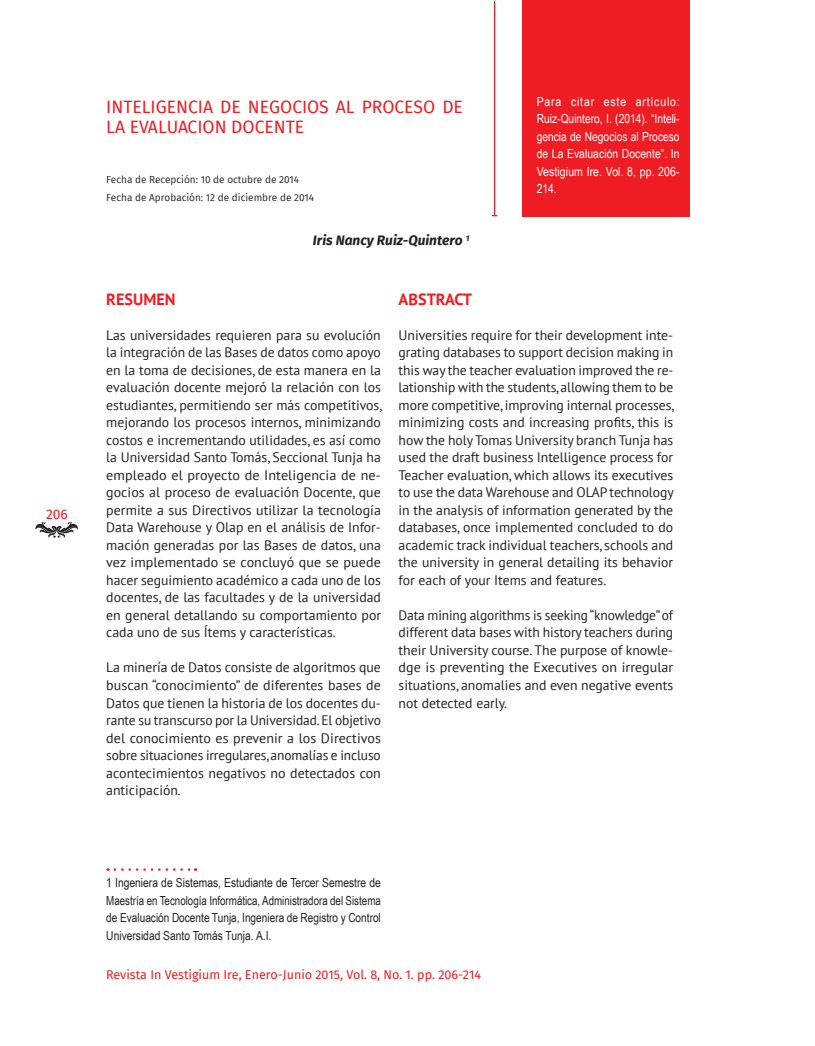
<style>
.page{position:relative;width:815px;height:1046px;background:#fff}
.page>*{position:absolute;margin:0;border:0;box-sizing:border-box;transform-origin:0 0}
.titulos_articulos{font:17.5px/20px "Fira Sans";color:#ee1d23}
.subtitulos{font:700 16.25px "PT Sans";color:#ee1d23}
.parrafos{font:13.75px/17.5px "PT Sans";color:#231f20;text-align:justify}
.nombres_autores{font:italic 700 13.75px "Fira Sans";color:#231f20}
.t1{font:13.75px "Fira Sans";color:#ee1d23}
.cita_al_pie_de_pagin{font:12.5px/17.5px "Arial Narrow";color:#231f20;text-align:justify}
.para_citar{font:12.5px/17.5px "Arial Narrow";letter-spacing:.005em;color:#fff;text-align:justify}
.cabezera_izquierda{font:12.5px "Fira Sans";color:#ee1d23}
.recpcion_articulos{font:10px "Fira Sans";color:#231f20}
</style>
<div class="page">
<svg style="left:35px;top:521px;width:43px;height:17px"></svg>
<div style="left:523px;top:0;width:167px;height:216px;background:#ee1d23"></div>
<hr style="left:494px;top:1px;width:1px;height:215px;background:#ee1d23">
<svg style="left:115px;top:868px;width:81px;height:2px"></svg>
<p class="t1" style="left:46px;top:504px;width:23px">206</p>
<p class="titulos_articulos" style="left:106px;top:97px;width:358px">INTELIGENCIA DE NEGOCIOS AL PROCESO DE<br>LA EVALUACION DOCENTE</p>
<p class="recpcion_articulos" style="left:106px;top:172px;width:194px">Fecha de Recepción: 10 de octubre de 2014</p>
<p class="recpcion_articulos" style="left:106px;top:190px;width:209px">Fecha de Aprobación: 12 de diciembre de 2014</p>
<p class="nombres_autores" style="left:313px;top:230px;width:158px">Iris Nancy Ruiz-Quintero <sup>1</sup></p>
<p class="para_citar" style="left:537px;top:92px;width:144px">Para citar este artículo:<br>Ruiz-Quintero, I. (2014). “Inteli&shy;gencia de Negocios al Proceso de La Evaluación Docente”. In Vestigium Ire. Vol. 8, pp. 206- 214.</p>
<p class="subtitulos" style="left:106px;top:288px;width:71px">RESUMEN</p>
<p class="parrafos" style="left:106px;top:326px;width:277px">Las universidades requieren para su evolución la integración de las Bases de datos como apoyo en la toma de decisiones, de esta manera en la evaluación docente mejoró la relación con los estudiantes, permitiendo ser más competitivos, mejorando los procesos internos, minimizando costos e incrementando utilidades, es así como la Universidad Santo Tomás, Seccional Tunja ha empleado el proyecto de Inteligencia de ne&shy;gocios al proceso de evaluación Docente, que permite a sus Directivos utilizar la tecnología Data Warehouse y Olap en el análisis de Infor&shy;mación generadas por las Bases de datos, una vez implementado se concluyó que se puede hacer seguimiento académico a cada uno de los docentes, de las facultades y de la universidad en general detallando su comportamiento por cada uno de sus Ítems y características.</p>
<p class="parrafos" style="left:106px;top:658px;width:276px">La minería de Datos consiste de algoritmos que buscan “conocimiento” de diferentes bases de Datos que tienen la historia de los docentes du&shy;rante su transcurso por la Universidad. El objetivo del conocimiento es prevenir a los Directivos sobre situaciones irregulares, anomalías e incluso acontecimientos negativos no detectados con anticipación.</p>
<p class="subtitulos" style="left:399px;top:288px;width:75px">ABSTRACT</p>
<p class="parrafos" style="left:399px;top:326px;width:277px">Universities require for their development inte&shy;grating databases to support decision making in this way the teacher evaluation improved the re&shy;lationship with the students, allowing them to be more competitive, improving internal processes, minimizing costs and increasing profits, this is how the holy Tomas University branch Tunja has used the draft business Intelligence process for Teacher evaluation, which allows its executives to use the data Warehouse and OLAP technology in the analysis of information generated by the databases, once implemented concluded to do academic track individual teachers, schools and the university in general detailing its behavior for each of your Items and features.</p>
<p class="parrafos" style="left:399px;top:606px;width:276px">Data mining algorithms is seeking “knowledge” of different data bases with history teachers during their University course. The purpose of knowle&shy;dge is preventing the Executives on irregular situations, anomalies and even negative events not detected early.</p>
<p class="cita_al_pie_de_pagin" style="left:106px;top:873px;width:276px">1 Ingeniera de Sistemas, Estudiante de Tercer Semestre de Maestría en Tecnología Informática, Administradora del Sistema de Evaluación Docente Tunja, Ingeniera de Registro y Control Universidad Santo Tomás Tunja. A.I.</p>
<p class="cabezera_izquierda" style="left:106px;top:964px;width:376px">Revista In Vestigium Ire, Enero-Junio 2015, Vol. 8, No. 1. pp. 206-214</p>
</div>
